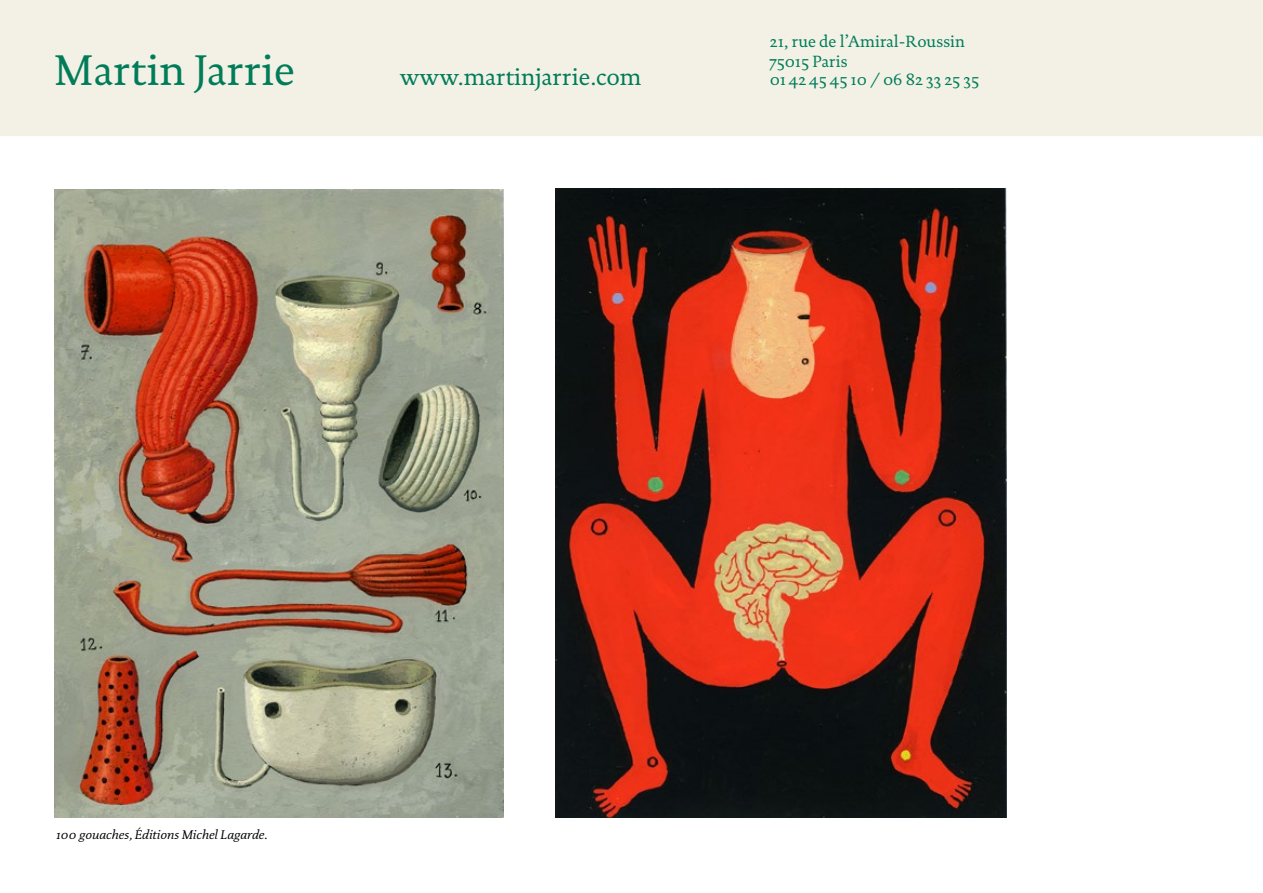
<style>
.page{position:relative;width:1263px;height:893px;background:#fff}
.page>*{position:absolute;margin:0;border:0;box-sizing:border-box;transform-origin:0 0}
.t1{font:43.5px "DTL Documenta ST";letter-spacing:.005em;color:#007c59}
.t2{font:24px "DTL Documenta ST";color:#007c59}
.t3{font:16.5px/19.8px "DTL Documenta ST";color:#007c59}
.t4{font:italic 12.75px "DTL Documenta ST";color:#000}
.s1{font-style:normal}
</style>
<div class="page">
<img style="left:54px;top:190px;width:449px;height:628px">
<div style="left:0;top:0;width:1263px;height:135px;background:#f3f1e6"></div>
<div style="left:0;top:0;width:1263px;height:136px;border:2px solid #f3f1e6"></div>
<img style="left:555px;top:188px;width:452px;height:630px">
<h1 class="t1" style="left:54px;top:45px;width:242px">Martin Jarrie</h1>
<h2 class="t2" style="left:400px;top:63px;width:243px">www.martinjarrie.com</h2>
<p class="t3" style="left:770px;top:32px;width:197px">21, rue de l’Amiral-Roussin<br>75015 Paris</p>
<p class="t3" style="left:770px;top:69px;width:211px">01 42 45 45 10 / 06 82 33 25 35</p>
<p class="t4" style="left:57px;top:827px;width:212px">100 gouaches, Éditions Michel Lagarde<span class="s1">.</span></p>
</div>
